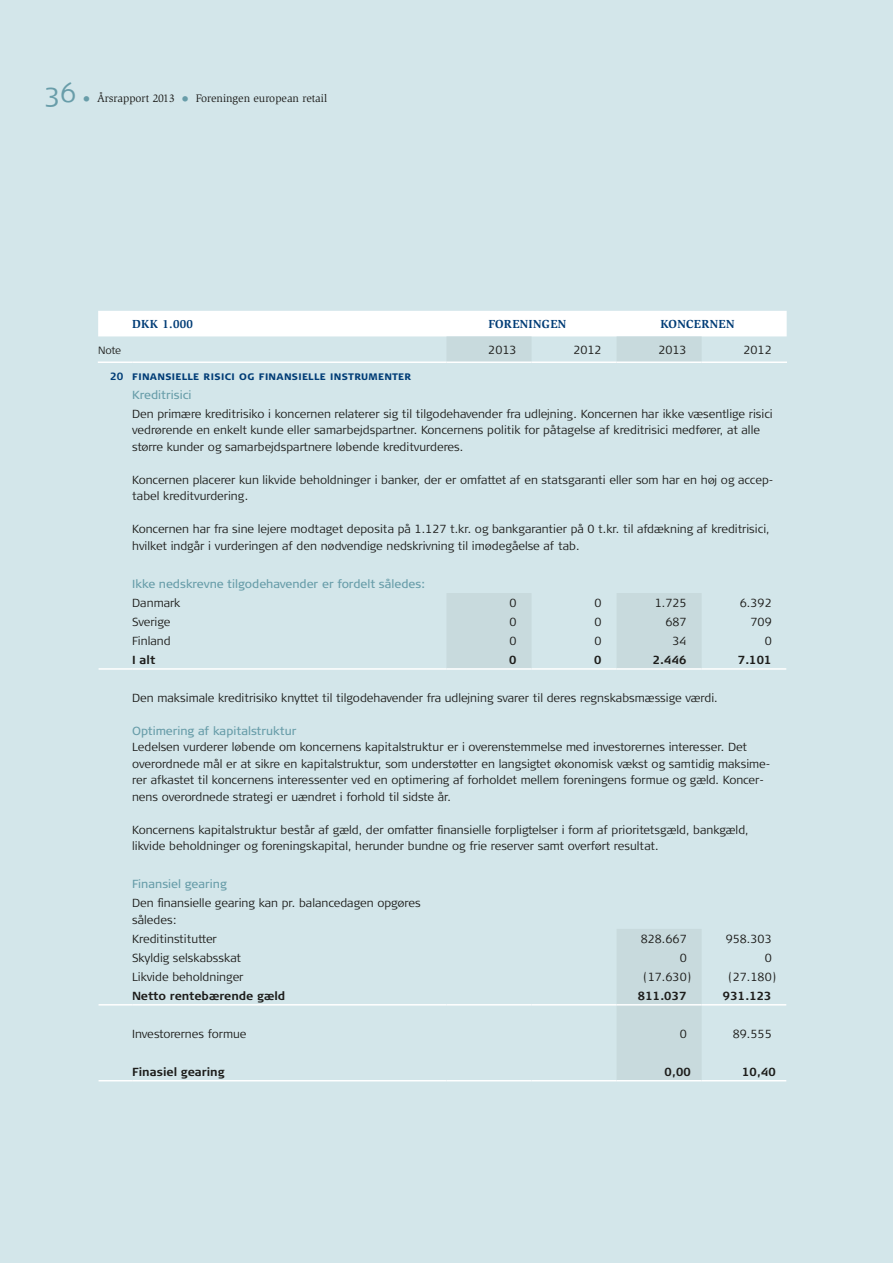
<style>
.page{position:relative;width:893px;height:1263px;background:#d3e6ea}
.page>*{position:absolute;margin:0;border:0;box-sizing:border-box;transform-origin:0 0}
.t1{font:700 12px "Signa OT";letter-spacing:.025em;color:#003c76}
.t2{font:700 12px "Slimbach Std";letter-spacing:.025em;color:#003c76}
.t3{font:300 11.7px/16.5px "Signa OT";color:#1d1d1b}
.t4{font:11.7px "Signa OT";color:#689da9}
.t5{font:700 11.7px "Signa OT";color:#1d1d1b}
.t6{font:11.25px "Slimbach Std";color:#1d1d1b}
.t7{font:300 10.5px "Signa OT";color:#1d1d1b}
.s1{font-family:"Signa OT";font-weight:300;font-size:27px;color:#689da9}
.s2{font-weight:900;font-size:15px;color:#689da9}
.s3{font-size:10.5px}
</style>
<div class="page">
<div style="left:98px;top:311px;width:689px;height:25px;background:#fff"></div>
<svg style="left:446px;top:336px;width:256px;height:744px"></svg>
<hr style="left:99px;top:1080px;width:33px;height:1px;background:#fff">
<hr style="left:132px;top:1080px;width:314px;height:1px;background:#fff">
<hr style="left:446px;top:1080px;width:85px;height:1px;background:#fff">
<hr style="left:531px;top:1080px;width:86px;height:1px;background:#fff">
<hr style="left:617px;top:1080px;width:85px;height:1px;background:#fff">
<hr style="left:702px;top:1080px;width:84px;height:1px;background:#fff">
<hr style="left:98px;top:361px;width:34px;height:2px;background:#fff">
<hr style="left:132px;top:361px;width:314px;height:2px;background:#fff">
<hr style="left:446px;top:361px;width:85px;height:2px;background:#fff">
<hr style="left:531px;top:361px;width:86px;height:2px;background:#fff">
<hr style="left:617px;top:361px;width:85px;height:2px;background:#fff">
<hr style="left:702px;top:361px;width:85px;height:2px;background:#fff">
<hr style="left:99px;top:1004px;width:33px;height:1px;background:#fff">
<hr style="left:132px;top:1004px;width:314px;height:1px;background:#fff">
<hr style="left:446px;top:1004px;width:85px;height:1px;background:#fff">
<hr style="left:531px;top:1004px;width:86px;height:1px;background:#fff">
<hr style="left:617px;top:1004px;width:85px;height:1px;background:#fff">
<hr style="left:702px;top:1004px;width:84px;height:1px;background:#fff">
<hr style="left:99px;top:668px;width:33px;height:2px;background:#fff">
<hr style="left:132px;top:668px;width:314px;height:2px;background:#fff">
<hr style="left:446px;top:668px;width:85px;height:2px;background:#fff">
<hr style="left:531px;top:668px;width:86px;height:2px;background:#fff">
<hr style="left:617px;top:668px;width:85px;height:2px;background:#fff">
<hr style="left:702px;top:668px;width:84px;height:2px;background:#fff">
<p class="t6" style="left:44px;top:92px;width:285px"><span class="s1">36</span> <span class="s2">•</span> Årsrapport 2013 <span class="s2">•</span> Foreningen european retail</p>
<p class="t2" style="left:132px;top:317px;width:62px">DKK 1.000</p>
<p class="t2" style="left:488px;top:317px;width:79px">FORENINGEN</p>
<p class="t2" style="left:660px;top:317px;width:76px">KONCERNEN</p>
<p class="t7" style="left:98px;top:344px;width:25px">Note</p>
<p class="t3" style="left:488px;top:341px;width:30px">2013</p>
<p class="t3" style="left:573px;top:341px;width:30px">2012</p>
<p class="t3" style="left:658px;top:341px;width:30px">2013</p>
<p class="t3" style="left:743px;top:341px;width:30px">2012</p>
<p class="t1" style="left:110px;top:369px;width:303px"><span class="s3">20</span> Finansielle risici og finansielle instrumenter</p>
<p class="t4" style="left:132px;top:388px;width:61px">Kreditrisici</p>
<p class="t3" style="left:132px;top:405px;width:642px">Den primære kreditrisiko i koncernen relaterer sig til tilgodehavender fra udlejning. Koncernen har ikke væsentlige risici vedrørende en enkelt kunde eller samarbejdspartner. Koncernens politik for påtagelse af kreditrisici medfører, at alle større kunder og samarbejdspartnere løbende kreditvurderes.</p>
<p class="t3" style="left:132px;top:471px;width:643px">Koncernen placerer kun likvide beholdninger i banker, der er omfattet af en statsgaranti eller som har en høj og accep&shy;tabel kreditvurdering.</p>
<p class="t3" style="left:132px;top:521px;width:639px">Koncernen har fra sine lejere modtaget deposita på 1.127 t.kr. og bankgarantier på 0 t.kr. til afdækning af kreditrisici, hvilket indgår i vurderingen af den nødvendige nedskrivning til imødegåelse af tab.</p>
<p class="t4" style="left:132px;top:577px;width:294px">Ikke nedskrevne tilgodehavender er fordelt således:</p>
<p class="t3" style="left:132px;top:595px;width:50px">Danmark</p>
<p class="t3" style="left:510px;top:595px;width:9px">0</p>
<p class="t3" style="left:595px;top:595px;width:9px">0</p>
<p class="t3" style="left:655px;top:595px;width:33px">1.725</p>
<p class="t3" style="left:740px;top:595px;width:33px">6.392</p>
<p class="t3" style="left:132px;top:614px;width:40px">Sverige</p>
<p class="t3" style="left:510px;top:614px;width:9px">0</p>
<p class="t3" style="left:595px;top:614px;width:9px">0</p>
<p class="t3" style="left:665px;top:614px;width:23px">687</p>
<p class="t3" style="left:750px;top:614px;width:23px">709</p>
<p class="t3" style="left:132px;top:633px;width:40px">Finland</p>
<p class="t3" style="left:509px;top:633px;width:9px">0</p>
<p class="t3" style="left:595px;top:633px;width:9px">0</p>
<p class="t3" style="left:672px;top:633px;width:16px">34</p>
<p class="t3" style="left:765px;top:633px;width:9px">0</p>
<p class="t5" style="left:132px;top:653px;width:25px">I alt</p>
<p class="t5" style="left:509px;top:653px;width:9px">0</p>
<p class="t5" style="left:594px;top:653px;width:9px">0</p>
<p class="t5" style="left:653px;top:653px;width:35px">2.446</p>
<p class="t5" style="left:738px;top:653px;width:35px">7.101</p>
<p class="t3" style="left:132px;top:689px;width:587px">Den maksimale kreditrisiko knyttet til tilgodehavender fra udlejning svarer til deres regnskabsmæssige værdi.</p>
<p class="t4" style="left:132px;top:724px;width:166px">Optimering af kapitalstruktur</p>
<p class="t3" style="left:132px;top:739px;width:640px">Ledelsen vurderer løbende om koncernens kapitalstruktur er i overenstemmelse med investorernes interesser. Det overordnede mål er at sikre en kapitalstruktur, som understøtter en langsigtet økonomisk vækst og samtidig maksime&shy;rer afkastet til koncernens interessenter ved en optimering af forholdet mellem foreningens formue og gæld. Koncer&shy;nens overordnede strategi er uændret i forhold til sidste år.</p>
<p class="t3" style="left:132px;top:821px;width:618px">Koncernens kapitalstruktur består af gæld, der omfatter finansielle forpligtelser i form af prioritetsgæld, bankgæld, likvide beholdninger og foreningskapital, herunder bundne og frie reserver samt overført resultat.</p>
<p class="t4" style="left:132px;top:877px;width:96px">Finansiel gearing</p>
<p class="t3" style="left:132px;top:895px;width:290px">Den finansielle gearing kan pr. balancedagen opgøres således:</p>
<p class="t3" style="left:132px;top:930px;width:86px">Kreditinstitutter</p>
<p class="t3" style="left:641px;top:930px;width:48px">828.667</p>
<p class="t3" style="left:726px;top:930px;width:48px">958.303</p>
<p class="t3" style="left:132px;top:949px;width:110px">Skyldig selskabsskat</p>
<p class="t3" style="left:680px;top:949px;width:9px">0</p>
<p class="t3" style="left:765px;top:949px;width:9px">0</p>
<p class="t3" style="left:132px;top:968px;width:113px">Likvide beholdninger</p>
<p class="t3" style="left:643px;top:968px;width:50px">(17.630)</p>
<p class="t3" style="left:728px;top:968px;width:50px">(27.180)</p>
<p class="t5" style="left:132px;top:989px;width:155px">Netto rentebærende gæld</p>
<p class="t5" style="left:638px;top:989px;width:50px">811.037</p>
<p class="t5" style="left:723px;top:989px;width:50px">931.123</p>
<p class="t3" style="left:132px;top:1025px;width:116px">Investorernes formue</p>
<p class="t3" style="left:680px;top:1025px;width:9px">0</p>
<p class="t3" style="left:733px;top:1025px;width:40px">89.555</p>
<p class="t5" style="left:132px;top:1065px;width:94px">Finasiel gearing</p>
<p class="t5" style="left:665px;top:1065px;width:28px">0,00</p>
<p class="t5" style="left:742px;top:1065px;width:35px">10,40</p>
</div>
